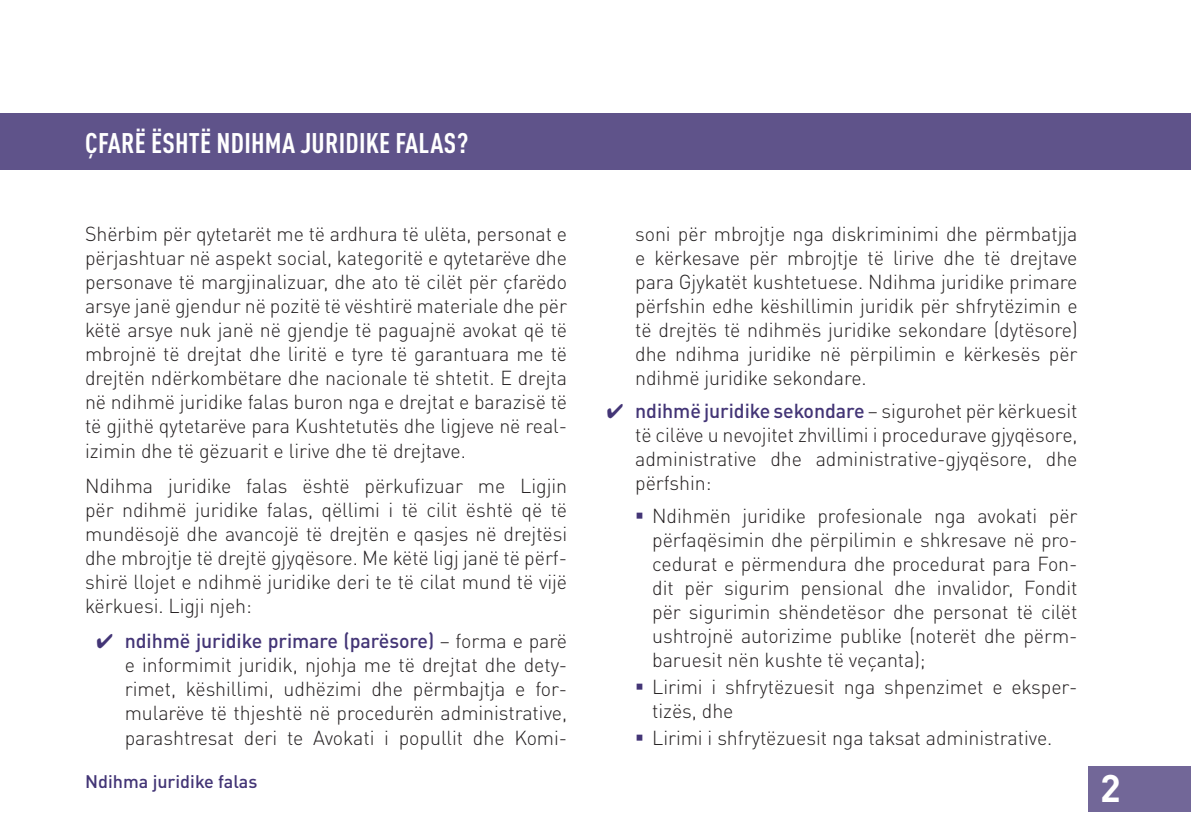
<style>
.page{position:relative;width:1191px;height:840px;background:#fff}
.page>*{position:absolute;margin:0;border:0;box-sizing:border-box;transform-origin:0 0}
.t1{font:700 38px "DIN Pro";color:#fff}
.Title_Right{font:700 condensed 28px "DIN Pro";letter-spacing:.01em;color:#fff}
.Text{font:300 20px/24px "DIN Pro";letter-spacing:-.005em;color:#231f20;text-align:justify}
.t2{font:500 18px "DIN Pro";color:#433576}
.s1{color:#433576}
.s2{font-weight:500;color:#433576}
</style>
<div class="page">
<div style="left:1089px;top:765px;width:102px;height:46px;background:#726798"></div>
<div style="left:0;top:113px;width:1191px;height:57px;background:#5f538a"></div>
<p class="Title_Right" style="left:85px;top:121px;width:384px">ÇFARË ËSHTË NDIHMA JURIDIKE FALAS?</p>
<p class="Text" style="left:85px;top:220px;width:483px">Shërbim për qytetarët me të ardhura të ulëta, personat e përjashtuar në aspekt social, kategoritë e qytetarëve dhe personave të margjinalizuar, dhe ato të cilët për çfarëdo arsye janë gjendur në pozitë të vështirë materiale dhe për këtë arsye nuk janë në gjendje të paguajnë avokat që të mbrojnë të drejtat dhe liritë e tyre të garantuara me të drejtën ndërkombëtare dhe nacionale të shtetit. E drejta në ndihmë juridike falas buron nga e drejtat e barazisë të të gjithë qytetarëve para Kushtetutës dhe ligjeve në real&shy;izimin dhe të gëzuarit e lirive dhe të drejtave.</p>
<p class="Text" style="left:85px;top:471px;width:483px">Ndihma juridike falas është përkufizuar me Ligjin për ndihmë juridike falas, qëllimi i të cilit është që të mundësojë dhe avancojë të drejtën e qasjes në drejtësi dhe mbrojtje të drejtë gjyqësore. Me këtë ligj janë të përf&shy;shirë llojet e ndihmë juridike deri te të cilat mund të vijë kërkuesi. Ligji njeh:</p>
<p class="Text" style="left:125px;top:627px;width:444px;text-indent:-28px"><span class="s1">✔</span> <span class="s2">ndihmë juridike primare (parësore)</span> – forma е parë e informimit juridik, njohjа me të drejtat dhe dety&shy;rimet, këshillimi, udhëzimi dhe përmbajtja e for&shy;mularëve të thjeshtë në procedurën administrative, parashtresat deri te Avokati i popullit dhe Komi-</p>
<p class="t2" style="left:85px;top:766px;width:174px">Ndihma juridike falas</p>
<p class="Text" style="left:635px;top:220px;width:444px">soni për mbrojtje nga diskriminimi dhe përmbatjja e kërkesave për mbrojtje të lirive dhe të drejtave para Gjykatët kushtetuese. Ndihma juridike primare përfshin edhe këshillimin juridik për shfrytëzimin e të drejtës të ndihmës juridike sekondare (dytësore) dhe ndihma juridike në përpilimin e kërkesës për ndihmë juridike sekondare.</p>
<p class="Text" style="left:635px;top:397px;width:444px;text-indent:-28px"><span class="s1">✔</span> <span class="s2">ndihmë juridike sekondare</span> – sigurohet për kërkuesit të cilëve u nevojitet zhvillimi i procedurave gjyqësore, administrative dhe administrative-gjyqësore, dhe përfshin:</p>
<p class="Text" style="left:652px;top:501px;width:427px">Ndihmën juridike profesionale nga avokati për përfaqësimin dhe përpilimin e shkresave në pro&shy;cedurat e përmendura dhe procedurat para Fon&shy;dit për sigurim pensional dhe invalidor, Fondit për sigurimin shëndetësor dhe personat të cilët ushtrojnë autorizime publike (noterët dhe përm&shy;baruesit nën kushte të veçanta);</p>
<p class="Text" style="left:652px;top:672px;width:427px">Lirimi i shfrytëzuesit nga shpenzimet e eksper&shy;tizës, dhe</p>
<p class="Text" style="left:652px;top:723px;width:402px">Lirimi i shfrytëzuesit nga taksat administrative.</p>
<h1 class="t1" style="left:1100px;top:756px;width:22px">2</h1>
</div>
